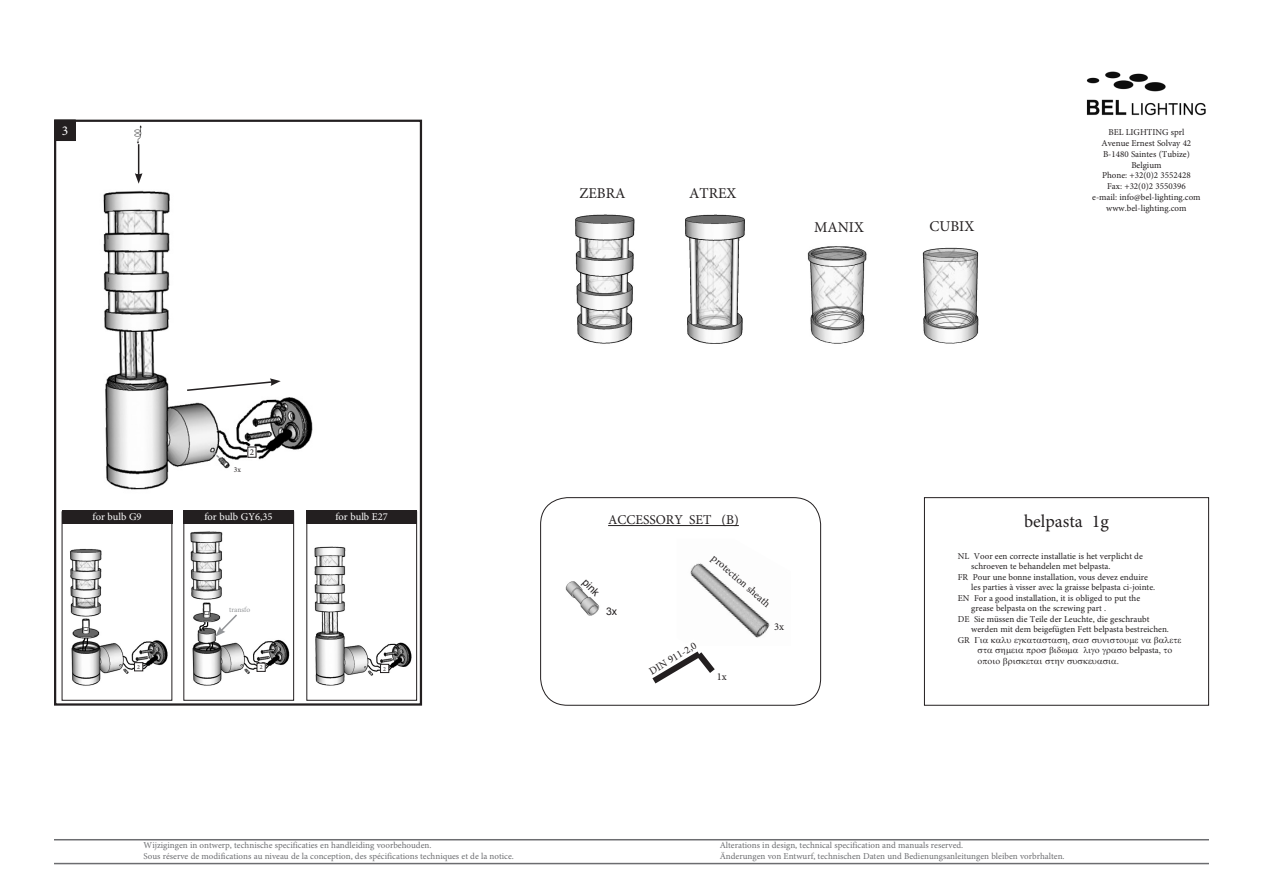
<style>
.page{position:relative;width:1263px;height:893px;background:#fff}
.page>*{position:absolute;margin:0;border:0;box-sizing:border-box;transform-origin:0 0}
.t1{font:18px "Minion Pro";color:#231f20}
.t2{font:15px "Minion Pro";color:#231f20}
.t3{font:13.5px "Minion Pro";color:#231f20}
.t4{font:13.5px "Minion Pro";color:#fff}
.t5{font:10.5px "Minion Pro";color:#fff}
.t6{font:10.5px "Minion Pro";color:#231f20}
.t7{font:10.5px "Arial";color:#231f20}
.t8{font:9px "Minion Pro";color:#231f20}
.t9{font:9px "Minion Pro";color:#6c6d70}
.t10{font:9px "Symbol";color:#231f20}
.t11{font:7.5px "Minion Pro";color:#939598}
.t12{font:7.5px "Minion Pro";color:#231f20}
.t13{font:6px "Minion Pro";color:#231f20}
</style>
<div class="page">
<hr style="left:54px;top:839px;width:1155px;height:1px;background:#6c6d70">
<hr style="left:54px;top:863px;width:1155px;height:1px;background:#6c6d70">
<img style="left:61px;top:167px;width:271px;height:347px">
<div style="left:54px;top:120px;width:368px;height:586px;border:2px solid #231f20"></div>
<div style="left:55px;top:120px;width:20px;height:21px;background:#231f20"></div>
<div style="left:54px;top:120px;width:22px;height:21px;border:1px solid #231f20"></div>
<div style="left:248px;top:447px;width:8px;height:10px;background:#fff"></div>
<div style="left:247px;top:447px;width:9px;height:11px;border:1px solid #231f20"></div>
<svg style="left:185px;top:378px;width:96px;height:14px"></svg>
<svg style="left:211px;top:450px;width:10px;height:10px"></svg>
<img style="left:134px;top:125px;width:8px;height:20px">
<hr style="left:138px;top:144px;width:1px;height:31px;background:#231f20">
<svg style="left:135px;top:173px;width:7px;height:11px"></svg>
<img style="left:314px;top:546px;width:98px;height:140px">
<div style="left:306px;top:511px;width:111px;height:190px;border:1px solid #231f20"></div>
<img style="left:190px;top:531px;width:100px;height:155px">
<div style="left:183px;top:511px;width:111px;height:190px;border:1px solid #231f20"></div>
<img style="left:70px;top:548px;width:98px;height:138px">
<div style="left:62px;top:511px;width:110px;height:13px;background:#231f20"></div>
<div style="left:183px;top:511px;width:111px;height:13px;background:#231f20"></div>
<div style="left:306px;top:511px;width:111px;height:13px;background:#231f20"></div>
<div style="left:228px;top:605px;width:56px;height:14px;background:#fff"></div>
<svg style="left:215px;top:613px;width:24px;height:24px"></svg>
<div style="left:135px;top:663px;width:8px;height:8px;background:#fff"></div>
<div style="left:134px;top:662px;width:9px;height:9px;border:1px solid #231f20"></div>
<div style="left:257px;top:663px;width:8px;height:8px;background:#fff"></div>
<div style="left:257px;top:663px;width:9px;height:9px;border:1px solid #231f20"></div>
<div style="left:380px;top:664px;width:9px;height:9px;background:#fff"></div>
<div style="left:380px;top:664px;width:9px;height:9px;border:1px solid #231f20"></div>
<div style="left:924px;top:497px;width:285px;height:209px;border:1px solid #231f20"></div>
<img style="left:1086px;top:71px;width:120px;height:45px">
<img style="left:575px;top:214px;width:60px;height:130px">
<img style="left:685px;top:214px;width:60px;height:130px">
<img style="left:807px;top:246px;width:60px;height:98px">
<img style="left:922px;top:247px;width:57px;height:97px">
<div style="left:540px;top:497px;width:281px;height:209px;border:1px solid #231f20;border-radius:27px"></div>
<hr style="left:608px;top:525px;width:131px;height:1px;background:#231f20">
<img style="left:690px;top:563px;width:80px;height:75px">
<svg style="left:652px;top:651px;width:63px;height:33px"></svg>
<img style="left:565px;top:581px;width:35px;height:35px">
<p class="t4" style="left:62px;top:122px;width:8px">3</p>
<p class="t2" style="left:579px;top:183px;width:48px">ZEBRA</p>
<p class="t2" style="left:689px;top:183px;width:49px">ATREX</p>
<p class="t2" style="left:814px;top:217px;width:51px">MANIX</p>
<p class="t2" style="left:929px;top:217px;width:46px">CUBIX</p>
<p class="t8" style="left:1108px;top:126px;width:77px">BEL LIGHTING sprl</p>
<p class="t8" style="left:1101px;top:137px;width:91px">Avenue Ernest Solvay 42</p>
<p class="t8" style="left:1103px;top:148px;width:88px">B-1480 Saintes (Tubize)</p>
<p class="t8" style="left:1131px;top:159px;width:32px">Belgium</p>
<p class="t8" style="left:1102px;top:170px;width:90px">Phone: +32(0)2 3552428</p>
<p class="t8" style="left:1107px;top:180px;width:80px">Fax: +32(0)2 3550396</p>
<p class="t8" style="left:1092px;top:191px;width:110px">e-mail: info@bel-lighting.com</p>
<p class="t8" style="left:1106px;top:202px;width:82px">www.bel-lighting.com</p>
<p class="t12" style="left:234px;top:464px;width:9px">3x</p>
<p class="t8" style="left:250px;top:446px;width:6px">2</p>
<p class="t5" style="left:93px;top:509px;width:51px">for bulb G9</p>
<p class="t5" style="left:204px;top:509px;width:70px">for bulb GY6,35</p>
<p class="t5" style="left:335px;top:509px;width:54px">for bulb E27</p>
<p class="t11" style="left:229px;top:604px;width:23px">transfo</p>
<p class="t13" style="left:137px;top:663px;width:4px">2</p>
<p class="t13" style="left:260px;top:663px;width:4px">2</p>
<p class="t13" style="left:383px;top:665px;width:4px">2</p>
<p class="t3" style="left:608px;top:511px;width:132px">ACCESSORY SET (B)</p>
<p class="t6" style="left:718px;top:551px;width:75px;rotate:41deg">protection sheath</p>
<p class="t7" style="left:589px;top:576px;width:21px;rotate:45deg">pink</p>
<p class="t7" style="left:606px;top:604px;width:13px">3x</p>
<p class="t6" style="left:646px;top:666px;width:55px;rotate:-31deg">DIN 911-2,0</p>
<p class="t6" style="left:717px;top:670px;width:11px">1x</p>
<p class="t6" style="left:774px;top:619px;width:11px">3x</p>
<p class="t1" style="left:1024px;top:509px;width:86px">belpasta 1g</p>
<p class="t8" style="left:958px;top:550px;width:187px">NL Voor een correcte installatie is het verplicht de</p>
<p class="t8" style="left:971px;top:560px;width:141px">schroeven te behandelen met belpasta.</p>
<p class="t8" style="left:958px;top:571px;width:192px">FR Pour une bonne installation, vous devez enduire</p>
<p class="t8" style="left:971px;top:581px;width:185px">les parties à visser avec la graisse belpasta ci-jointe.</p>
<p class="t8" style="left:958px;top:592px;width:184px">EN For a good installation, it is obliged to put the</p>
<p class="t8" style="left:971px;top:602px;width:136px">grease belpasta on the screwing part .</p>
<p class="t8" style="left:958px;top:613px;width:193px">DE Sie müssen die Teile der Leuchte, die geschraubt</p>
<p class="t8" style="left:971px;top:623px;width:199px">werden mit dem beigefügten Fett belpasta bestreichen.</p>
<p class="t8" style="left:958px;top:634px;width:14px">GR</p>
<p class="t10" style="left:1032px;top:633px;width:99px">▼ ▲▼ ▲ ▲ ▲ ▲◆■ ▲▼□◆</p>
<p class="t10" style="left:1141px;top:633px;width:38px">■ ●▼</p>
<p class="t10" style="left:978px;top:644px;width:24px">▲▼ ▲</p>
<p class="t8" style="left:1117px;top:644px;width:57px">▲□ belpasta ▼□</p>
<p class="t10" style="left:978px;top:654px;width:24px">□□□</p>
<p class="t10" style="left:1016px;top:654px;width:94px">▲ ▼ ▲▼■▲◆▲ ◆▲</p>
<p class="t9" style="left:144px;top:839px;width:289px">Wijzigingen in ontwerp, technische specificaties en handleiding voorbehouden.</p>
<p class="t9" style="left:720px;top:839px;width:245px">Alterations in design, technical specification and manuals reserved.</p>
<p class="t9" style="left:144px;top:850px;width:372px">Sous réserve de modifications au niveau de la conception, des spécifications techniques et de la notice.</p>
<p class="t9" style="left:720px;top:850px;width:346px">Änderungen von Entwurf, technischen Daten und Bedienungsanleitungen bleiben vorbrhalten.</p>
</div>
